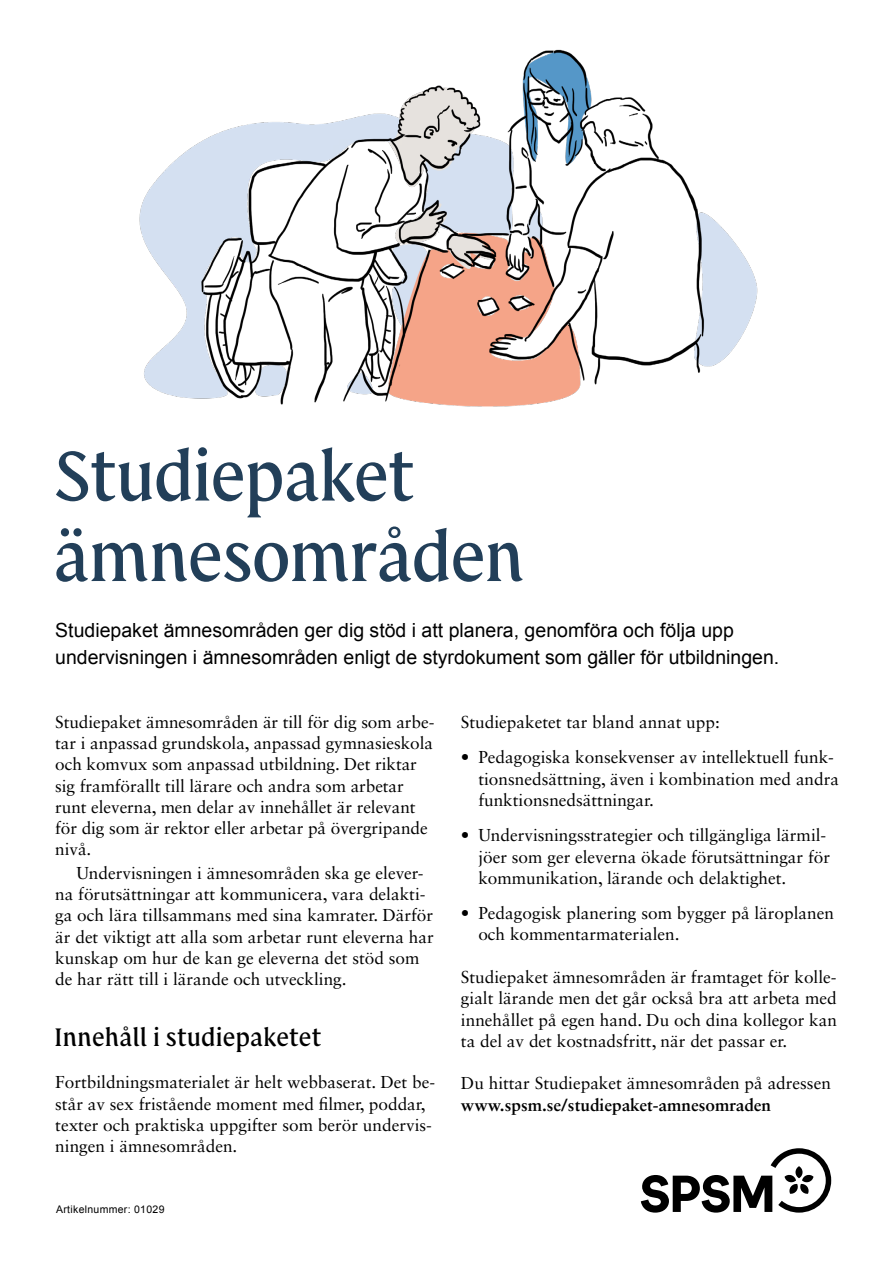
<style>
.page{position:relative;width:893px;height:1263px;background:#fff}
.page>*{position:absolute;margin:0;border:0;box-sizing:border-box;transform-origin:0 0}
.titelsida__huvudrubrik__blå{font:75px "SPSM Serif";letter-spacing:-.015em;color:#223f59}
.mellanrubrik_2{font:27px "SPSM Serif";letter-spacing:.005em;color:#000}
.ingress{font:19.5px/26.5px "Arial";color:#000}
.brödtext__radmellanrum{font:17.25px/21.3px "Sabon LT Std";color:#000}
.brödtext__indrag{font:17.25px/21.3px "Sabon LT Std";color:#000}
.t1{font:10.5px "Arial";letter-spacing:.03em;color:#000}
.s1{font-weight:700}
</style>
<div class="page">
<img style="left:139px;top:50px;width:619px;height:357px">
<svg style="left:641px;top:1148px;width:190px;height:64px"></svg>
<h1 class="titelsida__huvudrubrik__blå" style="left:53px;top:437px;width:363px">Studiepaket</h1>
<h1 class="titelsida__huvudrubrik__blå" style="left:53px;top:517px;width:473px">ämnesområden</h1>
<p class="ingress" style="left:55px;top:617px;width:725px">Studiepaket ämnesområden ger dig stöd i att planera, genomföra och följa upp undervisningen i ämnesområden enligt de styrdokument som gäller för utbildningen.</p>
<p class="brödtext__radmellanrum" style="left:55px;top:711px;width:381px">Studiepaket ämnesområden är till för dig som arbe&shy;tar i anpassad grundskola, anpassad gymnasieskola och komvux som anpassad utbildning. Det riktar sig framförallt till lärare och andra som arbetar runt eleverna, men delar av innehållet är relevant för dig som är rektor eller arbetar på övergripande nivå.</p>
<p class="brödtext__indrag" style="left:55px;top:862px;width:380px;text-indent:21px">Undervisningen i ämnesområden ska ge elever&shy;na förutsättningar att kommunicera, vara delakti&shy;ga och lära tillsammans med sina kamrater. Därför är det viktigt att alla som arbetar runt eleverna har kunskap om hur de kan ge eleverna det stöd som de har rätt till i lärande och utveckling.</p>
<h2 class="mellanrubrik_2" style="left:55px;top:1023px;width:268px">Innehåll i studiepaketet</h2>
<p class="brödtext__radmellanrum" style="left:55px;top:1071px;width:381px">Fortbildningsmaterialet är helt webbaserat. Det be&shy;står av sex fristående moment med filmer, poddar, texter och praktiska uppgifter som berör undervis&shy;ningen i ämnesområden.</p>
<p class="t1" style="left:56px;top:1202px;width:110px">Artikelnummer: 01029</p>
<p class="brödtext__radmellanrum" style="left:461px;top:711px;width:260px">Studiepaketet tar bland annat upp:</p>
<p class="brödtext__radmellanrum" style="left:478px;top:746px;width:362px;text-indent:-17px">• Pedagogiska konsekvenser av intellektuell funk&shy;tionsnedsättning, även i kombination med andra funktionsnedsättningar.</p>
<p class="brödtext__radmellanrum" style="left:478px;top:824px;width:353px;text-indent:-17px">• Undervisningsstrategier och tillgängliga lärmil&shy;jöer som ger eleverna ökade förutsättningar för kommunikation, lärande och delaktighet.</p>
<p class="brödtext__radmellanrum" style="left:478px;top:902px;width:357px;text-indent:-17px">• Pedagogisk planering som bygger på läroplanen och kommentarmaterialen.</p>
<p class="brödtext__radmellanrum" style="left:461px;top:966px;width:378px;text-align:justify">Studiepaket ämnesområden är framtaget för kolle&shy;gialt lärande men det går också bra att arbeta med innehållet på egen hand. Du och dina kollegor kan ta del av det kostnadsfritt, när det passar er.</p>
<p class="brödtext__radmellanrum" style="left:461px;top:1072px;width:371px">Du hittar Studiepaket ämnesområden på adressen <span class="s1">www.spsm.se/studiepaket-amnesomraden</span></p>
</div>
